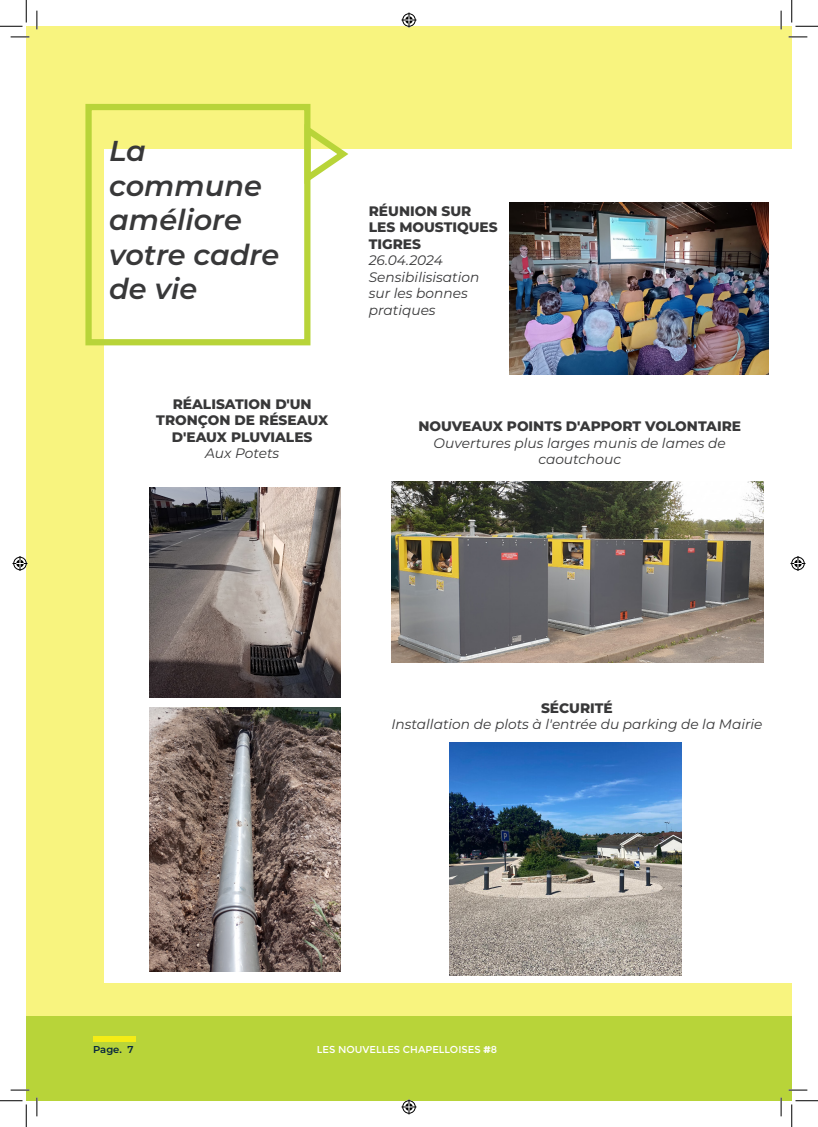
<style>
.page{position:relative;width:818px;height:1127px;background:#fff}
.page>*{position:absolute;margin:0;border:0;box-sizing:border-box;transform-origin:0 0}
.Headline_Small{font:italic 600 28.75px/34.5px "Montserrat";color:#383839}
.Headline_Small-2{font:italic 13.75px/16.5px "Montserrat";color:#383839}
.Headline_Small-3{font:800 13.75px/16.5px "Montserrat";color:#383839}
.t1{font:10px "Montserrat";color:#fff}
.t2{font:600 10px "Montserrat";color:#06253e}
.s1{font-weight:800}
</style>
<div class="page">
<div style="left:26px;top:26px;width:766px;height:993px;background:#f8f47f"></div>
<div style="left:104px;top:149px;width:688px;height:833px;background:#fff"></div>
<div style="left:85px;top:104px;width:225px;height:241px;border:6px solid #b8d439"></div>
<svg style="left:303px;top:118px;width:46px;height:72px"></svg>
<img style="left:509px;top:202px;width:259px;height:172px">
<img style="left:149px;top:487px;width:192px;height:210px">
<img style="left:149px;top:707px;width:192px;height:264px">
<img style="left:391px;top:482px;width:372px;height:180px">
<img style="left:450px;top:742px;width:232px;height:232px">
<div style="left:26px;top:1016px;width:766px;height:84px;background:#b8d439"></div>
<div style="left:93px;top:1035px;width:42px;height:6px;background:#f4ec16"></div>
<svg style="left:11px;top:36px;width:18px;height:2px"></svg>
<svg style="left:788px;top:36px;width:19px;height:2px"></svg>
<svg style="left:11px;top:1089px;width:18px;height:1px"></svg>
<svg style="left:788px;top:1089px;width:19px;height:1px"></svg>
<svg style="left:36px;top:11px;width:2px;height:18px"></svg>
<svg style="left:36px;top:1097px;width:2px;height:18px"></svg>
<svg style="left:780px;top:11px;width:2px;height:18px"></svg>
<svg style="left:780px;top:1097px;width:2px;height:18px"></svg>
<svg style="left:0;top:0;width:27px;height:27px"></svg>
<svg style="left:0;top:1100px;width:27px;height:26px"></svg>
<svg style="left:791px;top:0;width:27px;height:27px"></svg>
<svg style="left:791px;top:1100px;width:27px;height:26px"></svg>
<svg style="left:401px;top:13px;width:15px;height:15px"></svg>
<svg style="left:401px;top:1099px;width:15px;height:15px"></svg>
<svg style="left:13px;top:556px;width:15px;height:15px"></svg>
<svg style="left:790px;top:556px;width:15px;height:15px"></svg>
<p class="Headline_Small" style="left:109px;top:132px;width:171px">La commune améliore votre cadre de vie</p>
<p class="Headline_Small-3" style="left:156px;top:394px;width:173px;text-align:center">RÉALISATION D'UN<br>TRONÇON DE RÉSEAUX<br>D'EAUX PLUVIALES</p>
<p class="Headline_Small-2" style="left:205px;top:444px;width:76px">Aux Potets</p>
<p class="Headline_Small-3" style="left:369px;top:202px;width:130px">RÉUNION SUR<br>LES MOUSTIQUES<br>TIGRES</p>
<p class="Headline_Small-2" style="left:369px;top:251px;width:75px">26.04.2024</p>
<p class="Headline_Small-2" style="left:369px;top:268px;width:112px">Sensibilisisation sur les bonnes pratiques</p>
<p class="Headline_Small-3" style="left:418px;top:417px;width:324px">NOUVEAUX POINTS D'APPORT VOLONTAIRE</p>
<p class="Headline_Small-2" style="left:434px;top:434px;width:294px;text-align:center">Ouvertures plus larges munis de lames de caoutchouc</p>
<p class="Headline_Small-3" style="left:541px;top:698px;width:73px">SÉCURITÉ</p>
<p class="Headline_Small-2" style="left:391px;top:715px;width:372px">Installation de plots à l'entrée du parking de la Mairie</p>
<p class="t2" style="left:93px;top:1042px;width:42px">Page. 7</p>
<p class="t1" style="left:317px;top:1043px;width:182px">LES NOUVELLES CHAPELLOISES <span class="s1">#</span>8</p>
</div>
